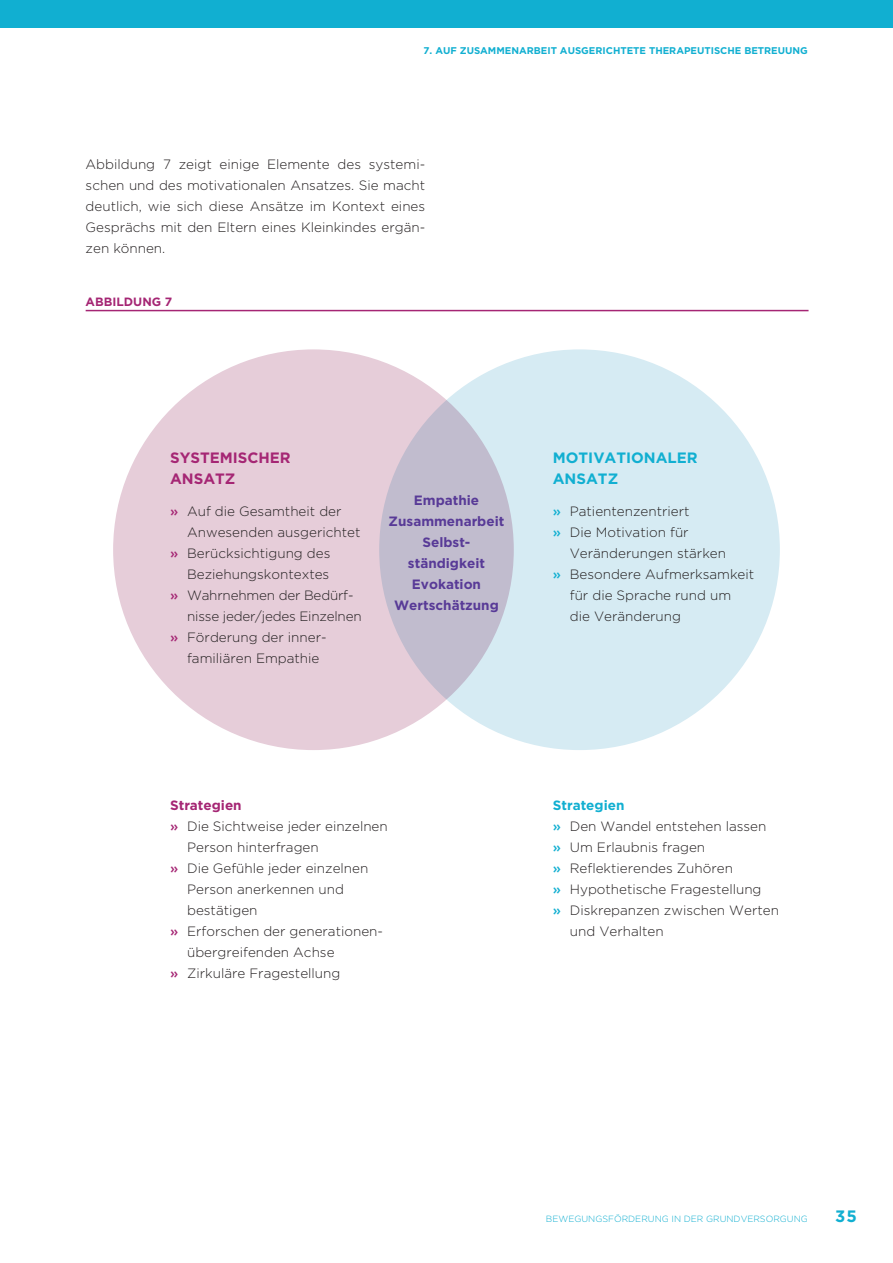
<style>
.page{position:relative;width:893px;height:1263px;background:#fff}
.page>*{position:absolute;margin:0;border:0;box-sizing:border-box;transform-origin:0 0}
.t1{font:700 16.5px "Gotham";color:#11afd1}
.t2{font:700 15px/21px "Gotham";color:#11afd1}
.t3{font:700 15px/21px "Gotham";color:#a52674}
.t4{font:300 13.5px/21px "Gotham";color:#231f20;text-align:justify}
.t5{font:700 13.5px/21px "Gotham";color:#583a97;text-align:center}
.t6{font:700 13.5px "Gotham";color:#a52674}
.t7{font:700 13.5px "Gotham";color:#11afd1}
.t8{font:700 12px "Gotham";color:#a52674}
.t9{font:700 9.75px "Gotham";color:#11afd1}
.t10{font:300 9px "Gotham";color:#11afd1}
.s1{font-weight:500;color:#a52674}
.s2{font-weight:500;color:#11afd1}
</style>
<div class="page">
<div style="left:0;top:0;width:893px;height:28px;background:#11afd1"></div>
<div style="left:113px;top:349px;width:401px;height:401px;background:#e6cdd9;border-radius:50%"></div>
<svg style="left:379px;top:349px;width:401px;height:401px;background:#d1e0ea"></svg>
<hr style="left:86px;top:310px;width:722px;height:1px;background:#a52674">
<p class="t9" style="left:424px;top:45px;width:386px">7. AUF ZUSAMMENARBEIT AUSGERICHTETE THERAPEUTISCHE BETREUUNG</p>
<p class="t4" style="left:86px;top:154px;width:341px">Abbildung 7 zeigt einige Elemente des systemi&shy;schen und des motivationalen Ansatzes. Sie macht deutlich, wie sich diese Ansätze im Kontext eines Gesprächs mit den Eltern eines Kleinkindes ergän&shy;zen können.</p>
<p class="t8" style="left:86px;top:294px;width:88px">ABBILDUNG 7</p>
<p class="t3" style="left:170px;top:447px;width:122px">SYSTEMISCHER<br>ANSATZ</p>
<p class="t4" style="left:170px;top:500px;width:173px"><span class="s1">»</span> Auf die Gesamtheit der</p>
<p class="t4" style="left:187px;top:521px;width:175px">Anwesenden ausgerichtet</p>
<p class="t4" style="left:170px;top:542px;width:162px"><span class="s1">»</span> Berücksichtigung des</p>
<p class="t4" style="left:187px;top:563px;width:144px">Beziehungskontextes</p>
<p class="t4" style="left:170px;top:584px;width:185px"><span class="s1">»</span> Wahrnehmen der Bedürf-</p>
<p class="t4" style="left:187px;top:605px;width:176px">nisse jeder/jedes Einzelnen</p>
<p class="t4" style="left:170px;top:626px;width:156px"><span class="s1">»</span> Förderung der inner-</p>
<p class="t4" style="left:187px;top:647px;width:134px">familiären Empathie</p>
<p class="t5" style="left:389px;top:489px;width:117px">Empathie<br>Zusammenarbeit<br>Selbst&shy;ständigkeit<br>Evokation<br>Wertschätzung</p>
<p class="t2" style="left:553px;top:447px;width:147px">MOTIVATIONALER<br>ANSATZ</p>
<p class="t4" style="left:553px;top:500px;width:138px"><span class="s2">»</span> Patientenzentriert</p>
<p class="t4" style="left:553px;top:521px;width:137px"><span class="s2">»</span> Die Motivation für</p>
<p class="t4" style="left:570px;top:542px;width:158px">Veränderungen stärken</p>
<p class="t4" style="left:553px;top:563px;width:203px"><span class="s2">»</span> Besondere Aufmerksamkeit</p>
<p class="t4" style="left:570px;top:584px;width:163px">für die Sprache rund um</p>
<p class="t4" style="left:570px;top:605px;width:113px">die Veränderung</p>
<p class="t6" style="left:170px;top:797px;width:73px">Strategien</p>
<p class="t4" style="left:170px;top:815px;width:219px"><span class="s1">»</span> Die Sichtweise jeder einzelnen</p>
<p class="t4" style="left:187px;top:836px;width:133px">Person hinterfragen</p>
<p class="t4" style="left:170px;top:857px;width:200px"><span class="s1">»</span> Die Gefühle jeder einzelnen</p>
<p class="t4" style="left:187px;top:878px;width:158px">Person anerkennen und</p>
<p class="t4" style="left:187px;top:899px;width:72px">bestätigen</p>
<p class="t4" style="left:170px;top:920px;width:213px"><span class="s1">»</span> Erforschen der generationen-</p>
<p class="t4" style="left:187px;top:941px;width:149px">übergreifenden Achse</p>
<p class="t4" style="left:170px;top:962px;width:172px"><span class="s1">»</span> Zirkuläre Fragestellung</p>
<p class="t7" style="left:553px;top:797px;width:73px">Strategien</p>
<p class="t4" style="left:553px;top:815px;width:215px"><span class="s2">»</span> Den Wandel entstehen lassen</p>
<p class="t4" style="left:553px;top:836px;width:154px"><span class="s2">»</span> Um Erlaubnis fragen</p>
<p class="t4" style="left:553px;top:857px;width:182px"><span class="s2">»</span> Reflektierendes Zuhören</p>
<p class="t4" style="left:553px;top:878px;width:210px"><span class="s2">»</span> Hypothetische Fragestellung</p>
<p class="t4" style="left:553px;top:899px;width:228px"><span class="s2">»</span> Diskrepanzen zwischen Werten</p>
<p class="t4" style="left:570px;top:920px;width:95px">und Verhalten</p>
<p class="t10" style="left:546px;top:1214px;width:264px">BEWEGUNGSFÖRDERUNG IN DER GRUNDVERSORGUNG</p>
<p class="t1" style="left:835px;top:1207px;width:23px">35</p>
</div>
